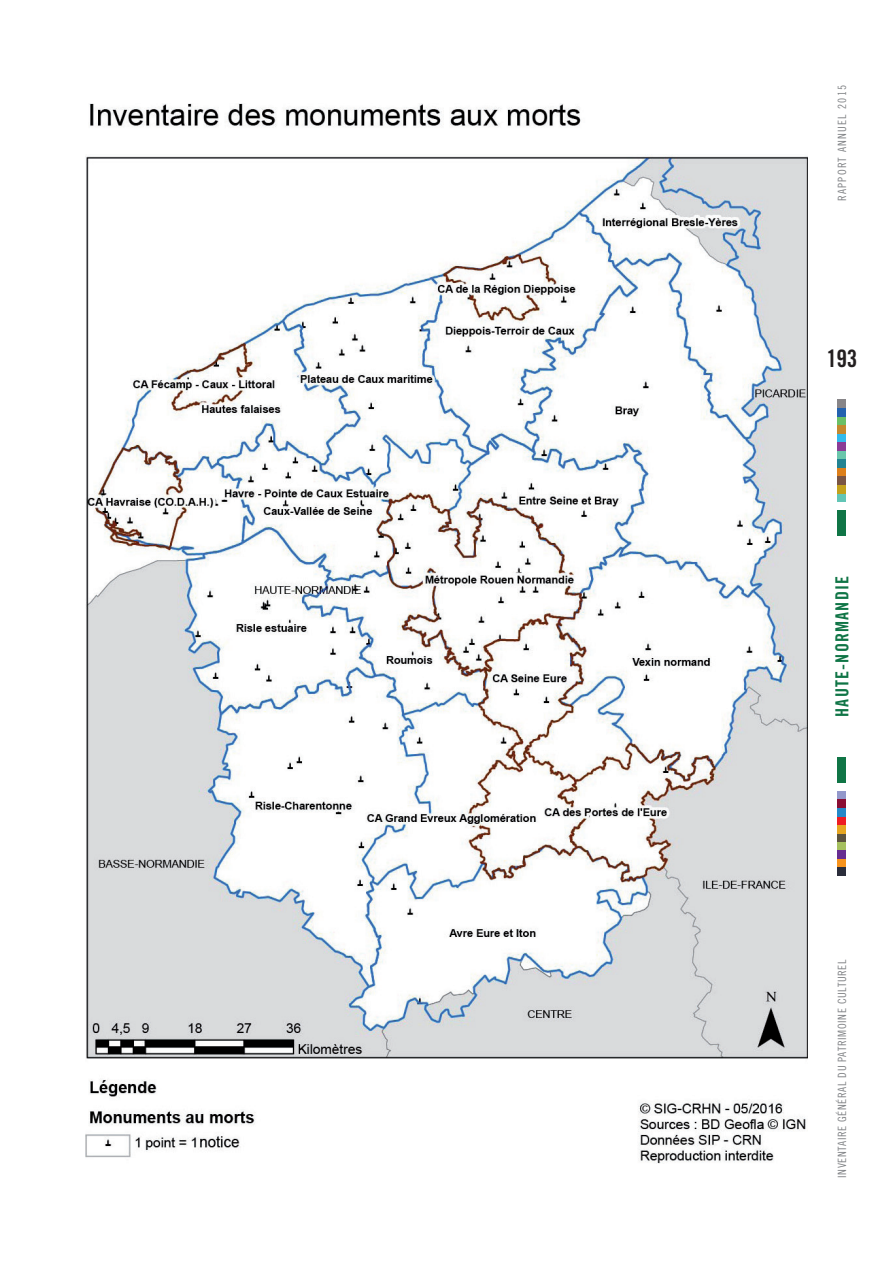
<style>
.page{position:relative;width:893px;height:1263px;background:#fff}
.page>*{position:absolute;margin:0;border:0;box-sizing:border-box;transform-origin:0 0}
.t1{font:24px "Trade Gothic Bold Cond Twenty";color:#231f20}
.t2{font:18px "Trade Gothic Bold Cond Twenty";letter-spacing:.065em;color:#107546}
.t3{font:11.4px "Trade Gothic Cond Eighteen";letter-spacing:.055em;color:#808285}
</style>
<div class="page">
<div style="left:838px;top:400px;width:8px;height:8px;background:#878588"></div>
<div style="left:838px;top:408px;width:8px;height:9px;background:#2362af"></div>
<div style="left:838px;top:417px;width:8px;height:8px;background:#6bc067"></div>
<div style="left:838px;top:425px;width:8px;height:9px;background:#c4892f"></div>
<div style="left:838px;top:434px;width:8px;height:8px;background:#32baec"></div>
<div style="left:838px;top:468px;width:8px;height:8px;background:#dd7f1a"></div>
<div style="left:838px;top:451px;width:8px;height:8px;background:#6ac6ab"></div>
<div style="left:838px;top:442px;width:8px;height:9px;background:#8a3c96"></div>
<div style="left:838px;top:459px;width:8px;height:9px;background:#238392"></div>
<div style="left:838px;top:493px;width:8px;height:9px;background:#62c5b6"></div>
<div style="left:838px;top:476px;width:8px;height:9px;background:#7a5544"></div>
<div style="left:838px;top:791px;width:8px;height:8px;background:#9398cb"></div>
<div style="left:838px;top:757px;width:8px;height:25px;background:#107546"></div>
<div style="left:838px;top:510px;width:8px;height:26px;background:#107546"></div>
<div style="left:838px;top:833px;width:8px;height:9px;background:#5c533f"></div>
<div style="left:838px;top:799px;width:8px;height:9px;background:#8a0e34"></div>
<div style="left:838px;top:859px;width:8px;height:8px;background:#f7931d"></div>
<div style="left:838px;top:842px;width:8px;height:8px;background:#a6c05f"></div>
<div style="left:838px;top:816px;width:8px;height:9px;background:#ee1d23"></div>
<div style="left:838px;top:485px;width:8px;height:8px;background:#c4a11d"></div>
<div style="left:838px;top:808px;width:8px;height:8px;background:#2589c9"></div>
<div style="left:838px;top:850px;width:8px;height:9px;background:#672d91"></div>
<div style="left:838px;top:825px;width:8px;height:8px;background:#e6a621"></div>
<div style="left:838px;top:867px;width:8px;height:9px;background:#2b2d3b"></div>
<img style="left:85px;top:104px;width:723px;height:1060px">
<p class="t3" style="left:835px;top:201px;width:118px;rotate:-90deg">RAPPORT ANNUEL 2015</p>
<h1 class="t1" style="left:826px;top:344px;width:32px">193</h1>
<h2 class="t2" style="left:831px;top:717px;width:142px;rotate:-90deg">Haute-normandie</h2>
<p class="t3" style="left:835px;top:1178px;width:220px;rotate:-90deg">Inventaire général du patrimoine culturel</p>
</div>
